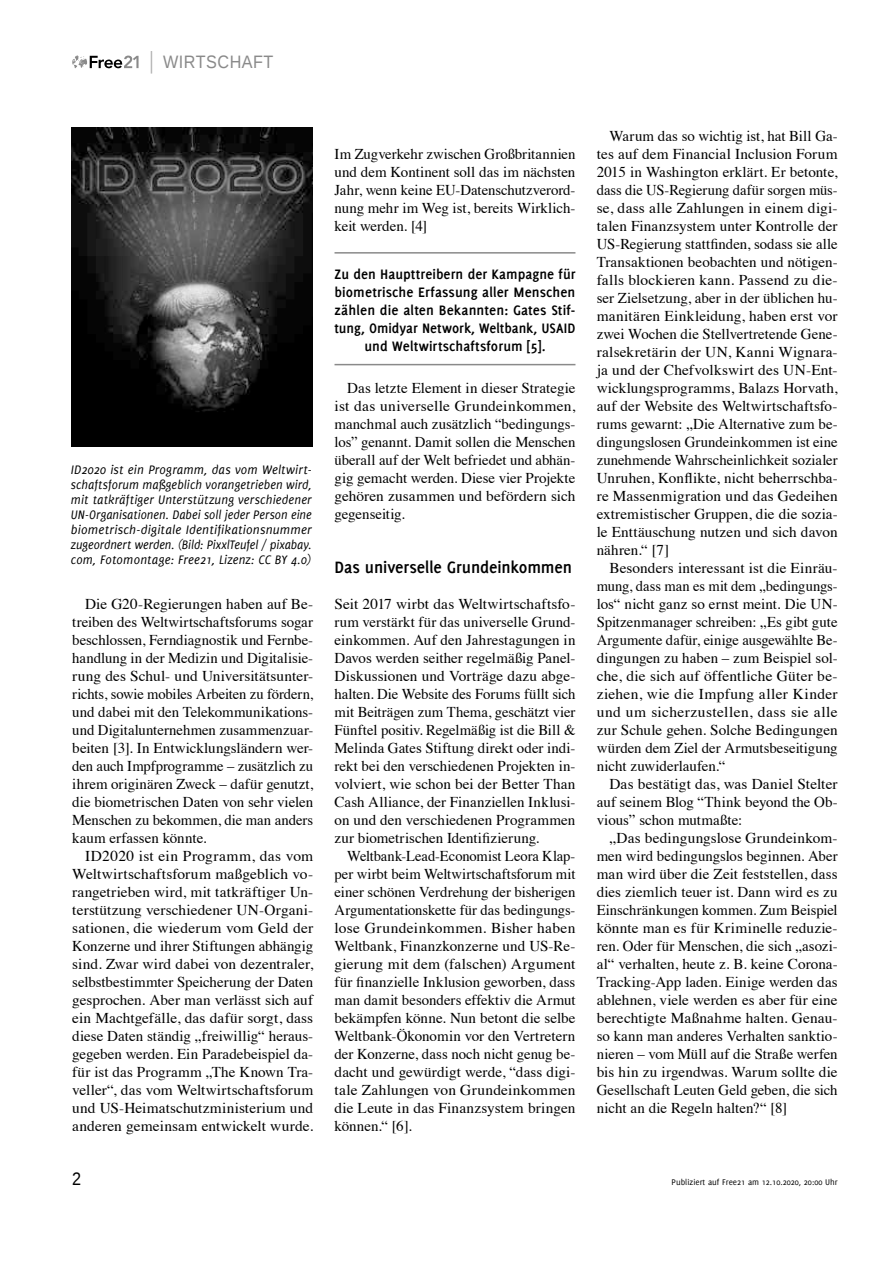
<style>
.page{position:relative;width:893px;height:1263px;background:#fff}
.page>*{position:absolute;margin:0;border:0;box-sizing:border-box;transform-origin:0 0}
.t1{font:700 18px "Delicious";letter-spacing:-.005em;color:#000}
.t2{font:18px "Liberation Sans";letter-spacing:.03em;color:#8a8a8a;scale:.9 1}
.t3{font:18px "Liberation Sans";color:#000;scale:.9 1}
.t4{font:15px/18px "Times";color:#000;text-align:justify}
.t5{font:700 15px/18px "Delicious";letter-spacing:.005em;color:#000;text-align:center}
.t6{font:italic 13.5px/15px "Delicious";letter-spacing:.005em;color:#000;text-align:justify}
.t7{font:9px "Delicious";color:#000}
</style>
<div class="page">
<svg style="left:72px;top:55px;width:67px;height:13px"></svg>
<svg style="left:151px;top:51px;width:1px;height:23px"></svg>
<hr style="left:334px;top:252px;width:241px;height:2px;background:#8a8a8a">
<hr style="left:334px;top:364px;width:241px;height:1px;background:#8a8a8a">
<img style="left:72px;top:128px;width:241px;height:318px">
<p class="t2" style="left:163px;top:52px;width:124px">WIRTSCHAFT</p>
<p class="t6" style="left:71px;top:462px;width:242px">ID2020 ist ein Programm, das vom Weltwirt&shy;schaftsforum maßgeblich vorangetrieben wird, mit tatkräftiger Unterstützung verschiedener UN-Organisationen. Dabei soll jeder Person eine biometrisch-digitale Identifikationsnummer zugeordnert werden. (Bild: PixxlTeufel / pixabay. com, Fotomontage: Free21, Lizenz: CC BY 4.0)</p>
<p class="t4" style="left:72px;top:594px;width:242px;text-indent:13px">Die G20-Regierungen haben auf Be&shy;treiben des Weltwirtschaftsforums sogar beschlossen, Ferndiagnostik und Fernbe&shy;handlung in der Medizin und Digitalisie&shy;rung des Schul- und Universitätsunter&shy;richts, sowie mobiles Arbeiten zu fördern, und dabei mit den Telekommunikations&shy;und Digitalunternehmen zusammenzuar&shy;beiten [3]. In Entwicklungsländern wer&shy;den auch Impfprogramme – zusätzlich zu ihrem originären Zweck – dafür genutzt, die biometrischen Daten von sehr vielen Menschen zu bekommen, die man anders kaum erfassen könnte.</p>
<p class="t4" style="left:72px;top:846px;width:242px;text-indent:13px">ID2020 ist ein Programm, das vom Weltwirtschaftsforum maßgeblich vo&shy;rangetrieben wird, mit tatkräftiger Un&shy;terstützung verschiedener UN-Organi&shy;sationen, die wiederum vom Geld der Konzerne und ihrer Stiftungen abhängig sind. Zwar wird dabei von dezentraler, selbstbestimmter Speicherung der Daten gesprochen. Aber man verlässt sich auf ein Machtgefälle, das dafür sorgt, dass diese Daten ständig „freiwillig“ heraus&shy;gegeben werden. Ein Paradebeispiel da&shy;für ist das Programm „The Known Tra&shy;veller“, das vom Weltwirtschaftsforum und US-Heimatschutzministerium und anderen gemeinsam entwickelt wurde.</p>
<p class="t4" style="left:334px;top:144px;width:242px">Im Zugverkehr zwischen Großbritannien und dem Kontinent soll das im nächsten Jahr, wenn keine EU-Datenschutzverord&shy;nung mehr im Weg ist, bereits Wirklich&shy;keit werden. [4]</p>
<p class="t5" style="left:334px;top:265px;width:242px">Zu den Haupttreibern der Kampagne für biometrische Erfassung aller Menschen zählen die alten Bekannten: Gates Stif&shy;tung, Omidyar Network, Weltbank, USAID und Weltwirtschaftsforum [5].</p>
<p class="t4" style="left:334px;top:378px;width:242px;text-indent:13px">Das letzte Element in dieser Strategie ist das universelle Grundeinkommen, manchmal auch zusätzlich “bedingungs&shy;los” genannt. Damit sollen die Menschen überall auf der Welt befriedet und abhän&shy;gig gemacht werden. Diese vier Projekte gehören zusammen und befördern sich gegenseitig.</p>
<p class="t1" style="left:334px;top:557px;width:239px">Das universelle Grundeinkommen</p>
<p class="t4" style="left:334px;top:594px;width:242px">Seit 2017 wirbt das Weltwirtschaftsfo&shy;rum verstärkt für das universelle Grund&shy;einkommen. Auf den Jahrestagungen in Davos werden seither regelmäßig Panel-Diskussionen und Vorträge dazu abge&shy;halten. Die Website des Forums füllt sich mit Beiträgen zum Thema, geschätzt vier Fünftel positiv. Regelmäßig ist die Bill &amp; Melinda Gates Stiftung direkt oder indi&shy;rekt bei den verschiedenen Projekten in&shy;volviert, wie schon bei der Better Than Cash Alliance, der Finanziellen Inklusi&shy;on und den verschiedenen Programmen zur biometrischen Identifizierung.</p>
<p class="t4" style="left:334px;top:846px;width:242px;text-indent:13px">Weltbank-Lead-Economist Leora Klap&shy;per wirbt beim Weltwirtschaftsforum mit einer schönen Verdrehung der bisherigen Argumentationskette für das bedingungs&shy;lose Grundeinkommen. Bisher haben Weltbank, Finanzkonzerne und US-Re&shy;gierung mit dem (falschen) Argument für finanzielle Inklusion geworben, dass man damit besonders effektiv die Armut bekämpfen könne. Nun betont die selbe Weltbank-Ökonomin vor den Vertretern der Konzerne, dass noch nicht genug be&shy;dacht und gewürdigt werde, “dass digi&shy;tale Zahlungen von Grundeinkommen die Leute in das Finanzsystem bringen können.“ [6].</p>
<p class="t4" style="left:597px;top:126px;width:242px;text-indent:13px">Warum das so wichtig ist, hat Bill Ga&shy;tes auf dem Financial Inclusion Forum 2015 in Washington erklärt. Er betonte, dass die US-Regierung dafür sorgen müs&shy;se, dass alle Zahlungen in einem digi&shy;talen Finanzsystem unter Kontrolle der US-Regierung stattfinden, sodass sie alle Transaktionen beobachten und nötigen&shy;falls blockieren kann. Passend zu die&shy;ser Zielsetzung, aber in der üblichen hu&shy;manitären Einkleidung, haben erst vor zwei Wochen die Stellvertretende Gene&shy;ralsekretärin der UN, Kanni Wignara&shy;ja und der Chefvolkswirt des UN-Ent&shy;wicklungsprogramms, Balazs Horvath, auf der Website des Weltwirtschaftsfo&shy;rums gewarnt: „Die Alternative zum be&shy;dingungslosen Grundeinkommen ist eine zunehmende Wahrscheinlichkeit sozialer Unruhen, Konflikte, nicht beherrschba&shy;re Massenmigration und das Gedeihen extremistischer Gruppen, die die sozia&shy;le Enttäuschung nutzen und sich davon nähren.“ [7]</p>
<p class="t4" style="left:597px;top:558px;width:242px;text-indent:13px">Besonders interessant ist die Einräu&shy;mung, dass man es mit dem „bedingungs&shy;los“ nicht ganz so ernst meint. Die UN-Spitzenmanager schreiben: „Es gibt gute Argumente dafür, einige ausgewählte Be&shy;dingungen zu haben – zum Beispiel sol&shy;che, die sich auf öffentliche Güter be&shy;ziehen, wie die Impfung aller Kinder und um sicherzustellen, dass sie alle zur Schule gehen. Solche Bedingungen würden dem Ziel der Armutsbeseitigung nicht zuwiderlaufen.“</p>
<p class="t4" style="left:597px;top:774px;width:242px;text-indent:13px">Das bestätigt das, was Daniel Stelter auf seinem Blog “Think beyond the Ob&shy;vious” schon mutmaßte:</p>
<p class="t4" style="left:597px;top:828px;width:242px;text-indent:13px">„Das bedingungslose Grundeinkom&shy;men wird bedingungslos beginnen. Aber man wird über die Zeit feststellen, dass dies ziemlich teuer ist. Dann wird es zu Einschränkungen kommen. Zum Beispiel könnte man es für Kriminelle reduzie&shy;ren. Oder für Menschen, die sich „asozi&shy;al“ verhalten, heute z. B. keine Corona-Tracking-App laden. Einige werden das ablehnen, viele werden es aber für eine berechtigte Maßnahme halten. Genau&shy;so kann man anderes Verhalten sanktio&shy;nieren – vom Müll auf die Straße werfen bis hin zu irgendwas. Warum sollte die Gesellschaft Leuten Geld geben, die sich nicht an die Regeln halten?“ [8]</p>
<p class="t3" style="left:72px;top:1169px;width:12px">2</p>
<p class="t7" style="left:672px;top:1177px;width:168px">Publiziert auf Free21 am 12.10.2020, 20:00 Uhr</p>
</div>
